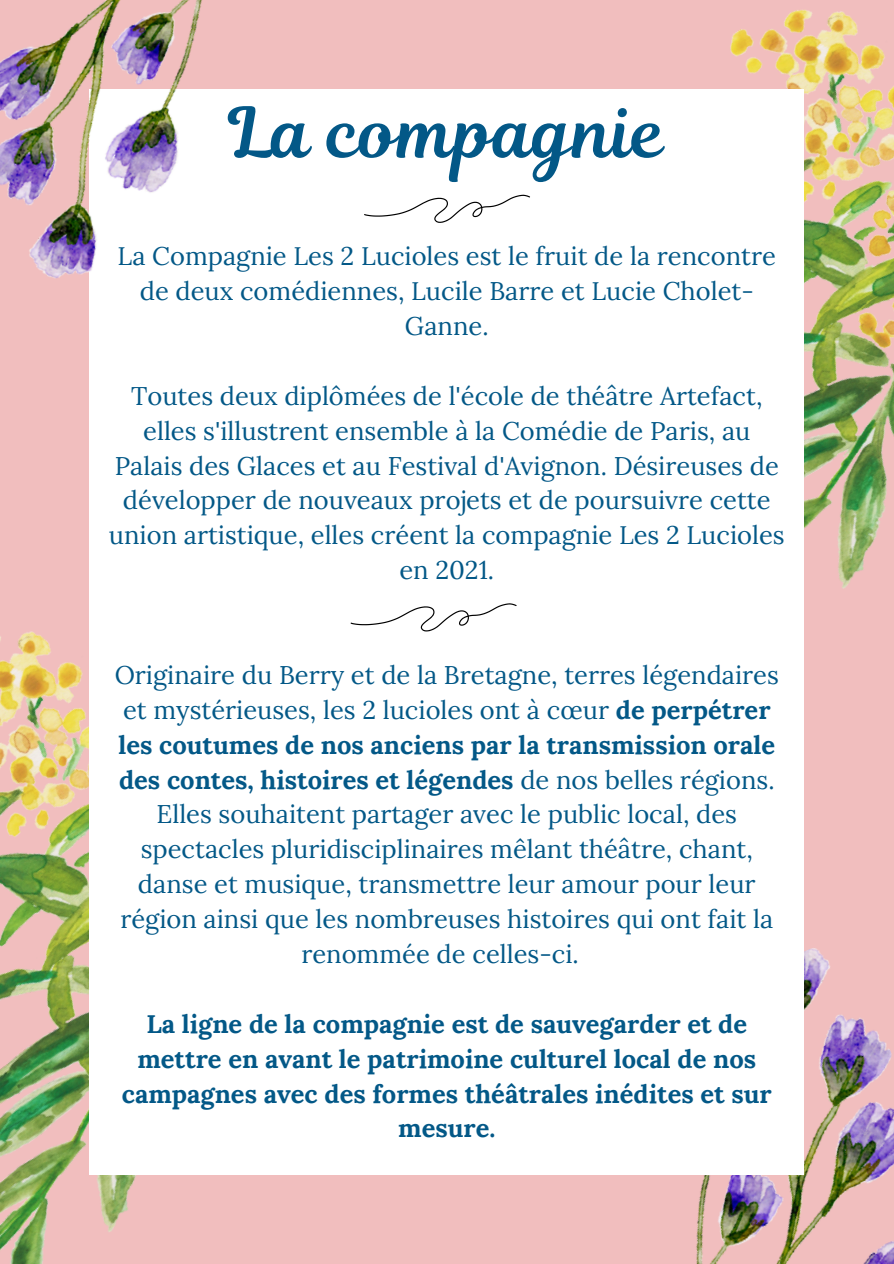
<style>
.page{position:relative;width:894px;height:1264px;background:#fff}
.page>*{position:absolute;margin:0;border:0;box-sizing:border-box;transform-origin:0 0}
.t1{font:69px "Magnolia Script";letter-spacing:.015em;color:#035887}
.t2{font:25.5px/34.8px "Lora";color:#035887;text-align:center}
.t3{font:700 25.5px/34.8px "Lora";color:#035887;text-align:center}
.s1{font-weight:700}
</style>
<div class="page">
<div style="left:0;top:0;width:893px;height:1263px;background:#f1bebe"></div>
<img style="left:0;top:631px;width:333px;height:632px">
<img style="left:333px;top:948px;width:560px;height:315px">
<img style="left:730px;top:10px;width:163px;height:579px">
<div style="left:89px;top:89px;width:715px;height:1085px;background:#fff"></div>
<svg style="left:515px;top:195px;width:15px;height:3px"></svg>
<svg style="left:350px;top:603px;width:166px;height:28px"></svg>
<img style="left:0;top:0;width:515px;height:279px">
<p class="t1" style="left:229px;top:85px;width:437px">La compagnie</p>
<p class="t2" style="left:118px;top:238px;width:659px">La Compagnie Les 2 Lucioles est le fruit de la rencontre de deux comédiennes, Lucile Barre et Lucie Cholet-<br>Ganne.</p>
<p class="t2" style="left:109px;top:378px;width:677px">Toutes deux diplômées de l'école de théâtre Artefact, elles s'illustrent ensemble à la Comédie de Paris, au Palais des Glaces et au Festival d'Avignon. Désireuses de développer de nouveaux projets et de poursuivre cette union artistique, elles créent la compagnie Les 2 Lucioles en 2021.</p>
<p class="t2" style="left:115px;top:657px;width:665px">Originaire du Berry et de la Bretagne, terres légendaires et mystérieuses, les 2 lucioles ont à cœur <span class="s1">de perpétrer les coutumes de nos anciens par la transmission orale des contes, histoires et légendes</span> de nos belles régions.<br>Elles souhaitent partager avec le public local, des spectacles pluridisciplinaires mêlant théâtre, chant, danse et musique, transmettre leur amour pour leur région ainsi que les nombreuses histoires qui ont fait la renommée de celles-ci.</p>
<h2 class="t3" style="left:122px;top:1006px;width:651px">La ligne de la compagnie est de sauvegarder et de mettre en avant le patrimoine culturel local de nos campagnes avec des formes théâtrales inédites et sur mesure.</h2>
</div>
